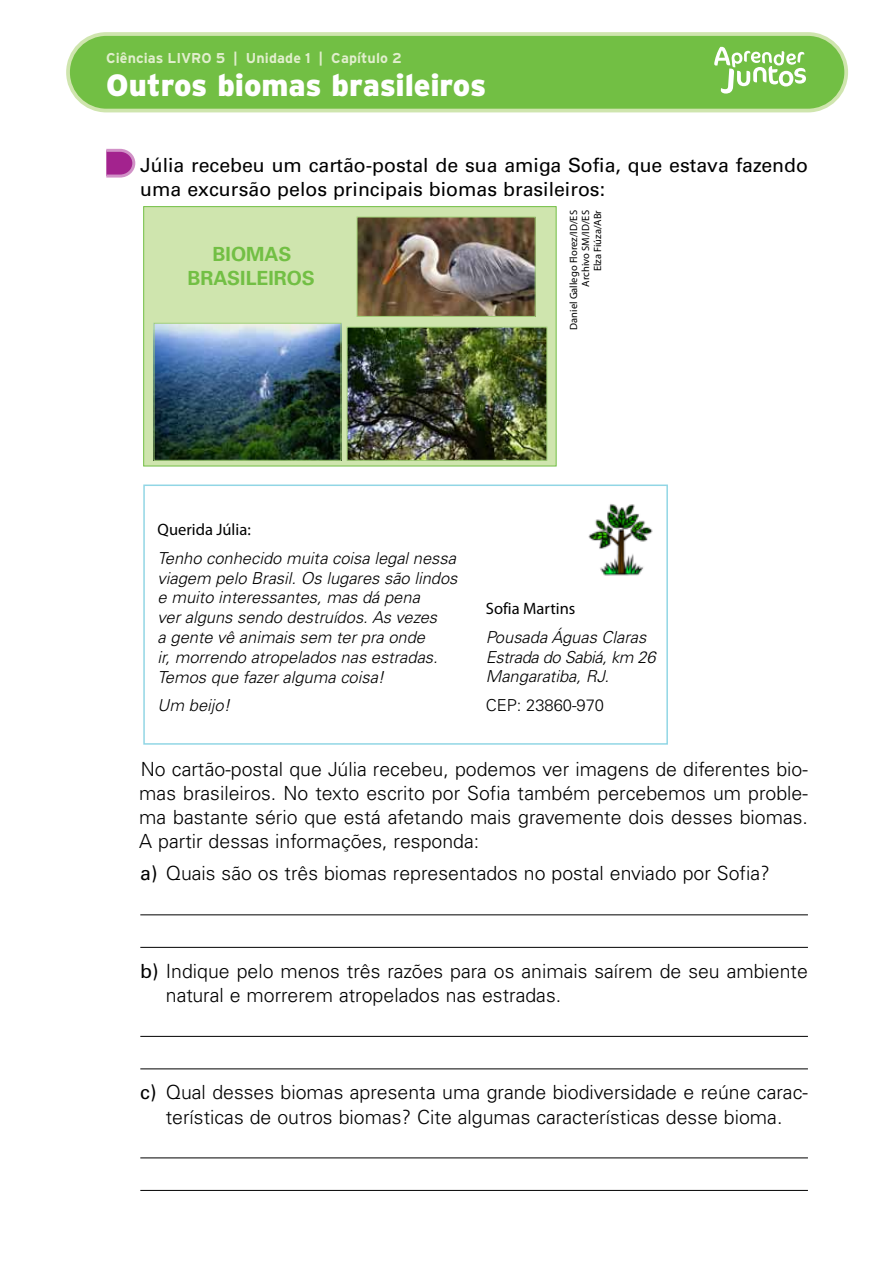
<style>
.page{position:relative;width:893px;height:1263px;background:#fff}
.page>*{position:absolute;margin:0;border:0;box-sizing:border-box;transform-origin:0 0}
.t1{font:900 30.75px "Interstate";letter-spacing:-.005em;color:#fff}
.t2{font:300 19.5px/24px "Univers LT Std";color:#000;text-align:justify}
.t3{font:19.5px/24px "Univers LT Std";color:#000}
.t4{font:700 19.5px/24px "Univers LT Std";color:#72bf44;text-align:center}
.t5{font:italic 300 16.5px/19.8px "Univers LT Std";color:#000}
.t6{font:16.5px "Myriad Pro";color:#000}
.t7{font:300 16.5px "Univers LT Std";color:#000}
.t8{font:700 14.25px "Interstate";letter-spacing:.005em;color:#e1eecd}
.t9{font:10.5px/12px "Myriad Pro";color:#000;text-align:right}
.s1{font-weight:400}
</style>
<div class="page">
<div style="left:68px;top:34px;width:778px;height:77px;background:#72bf44;border-radius:38px"></div>
<div style="left:66px;top:32px;width:782px;height:80px;border:4px solid #cfe5ae;border-radius:38px"></div>
<svg style="left:714px;top:47px;width:92px;height:47px"></svg>
<hr style="left:140px;top:914px;width:668px;height:1px;background:#000">
<hr style="left:140px;top:947px;width:668px;height:1px;background:#000">
<hr style="left:140px;top:1036px;width:668px;height:1px;background:#000">
<hr style="left:140px;top:1068px;width:668px;height:1px;background:#000">
<hr style="left:140px;top:1157px;width:668px;height:1px;background:#000">
<hr style="left:140px;top:1190px;width:668px;height:1px;background:#000">
<svg style="left:106px;top:149px;width:29px;height:29px"></svg>
<div style="left:143px;top:206px;width:413px;height:260px;background:#cfe5ae;border:1px solid #72bf44"></div>
<img style="left:156px;top:325px;width:183px;height:134px">
<div style="left:154px;top:323px;width:187px;height:138px;border:1px solid #a1d078"></div>
<img style="left:359px;top:219px;width:175px;height:96px">
<div style="left:357px;top:217px;width:179px;height:100px;border:1px solid #a1d078"></div>
<img style="left:349px;top:329px;width:196px;height:130px">
<div style="left:347px;top:327px;width:200px;height:134px;border:1px solid #a1d078"></div>
<img style="left:588px;top:504px;width:65px;height:72px">
<div style="left:143px;top:484px;width:525px;height:261px;border:2px solid #91d6e5"></div>
<p class="t8" style="left:106px;top:49px;width:297px">Ciências LIVRO 5 | Unidade 1 | Capítulo 2</p>
<h1 class="t1" style="left:106px;top:66px;width:381px">Outros biomas brasileiros</h1>
<p class="t3" style="left:140px;top:153px;width:669px">Júlia recebeu um cartão-postal de sua amiga Sofia, que estava fazendo uma excursão pelos principais biomas brasileiros:</p>
<p class="t4" style="left:188px;top:242px;width:129px">BIOMAS<br>BRASILEIROS</p>
<p class="t9" style="left:568px;top:330px;width:121px;rotate:-90deg">Daniel Gallego Florez/ID/ES<br>Archivo SM/ID/ES<br>Elza Fiúza/ABr</p>
<p class="t6" style="left:158px;top:521px;width:95px">Querida Júlia:</p>
<p class="t5" style="left:158px;top:548px;width:301px">Tenho conhecido muita coisa legal nessa viagem pelo Brasil. Os lugares são lindos e muito interessantes, mas dá pena<br>ver alguns sendo destruídos. As vezes<br>a gente vê animais sem ter pra onde<br>ir, morrendo atropelados nas estradas.<br>Temos que fazer alguma coisa!</p>
<p class="t5" style="left:158px;top:695px;width:74px">Um beijo!</p>
<p class="t6" style="left:486px;top:600px;width:91px">Sofia Martins</p>
<p class="t5" style="left:486px;top:627px;width:171px">Pousada Águas Claras<br>Estrada do Sabiá, km 26<br>Mangaratiba, RJ.</p>
<p class="t7" style="left:486px;top:695px;width:120px">CEP: 23860-970</p>
<p class="t2" style="left:139px;top:757px;width:670px">No cartão-postal que Júlia recebeu, podemos ver imagens de diferentes bio&shy;mas brasileiros. No texto escrito por Sofia também percebemos um proble&shy;ma bastante sério que está afetando mais gravemente dois desses biomas.<br>A partir dessas informações, responda:</p>
<p class="t2" style="left:140px;top:861px;width:631px"><span class="s1">a)</span> Quais são os três biomas representados no postal enviado por Sofia?</p>
<p class="t2" style="left:166px;top:959px;width:644px;text-indent:-26px"><span class="s1">b)</span> Indique pelo menos três razões para os animais saírem de seu ambiente natural e morrerem atropelados nas estradas.</p>
<p class="t2" style="left:140px;top:1080px;width:669px;text-align:center"><span class="s1">c)</span> Qual desses biomas apresenta uma grande biodiversidade e reúne carac&shy;terísticas de outros biomas? Cite algumas características desse bioma.</p>
</div>
